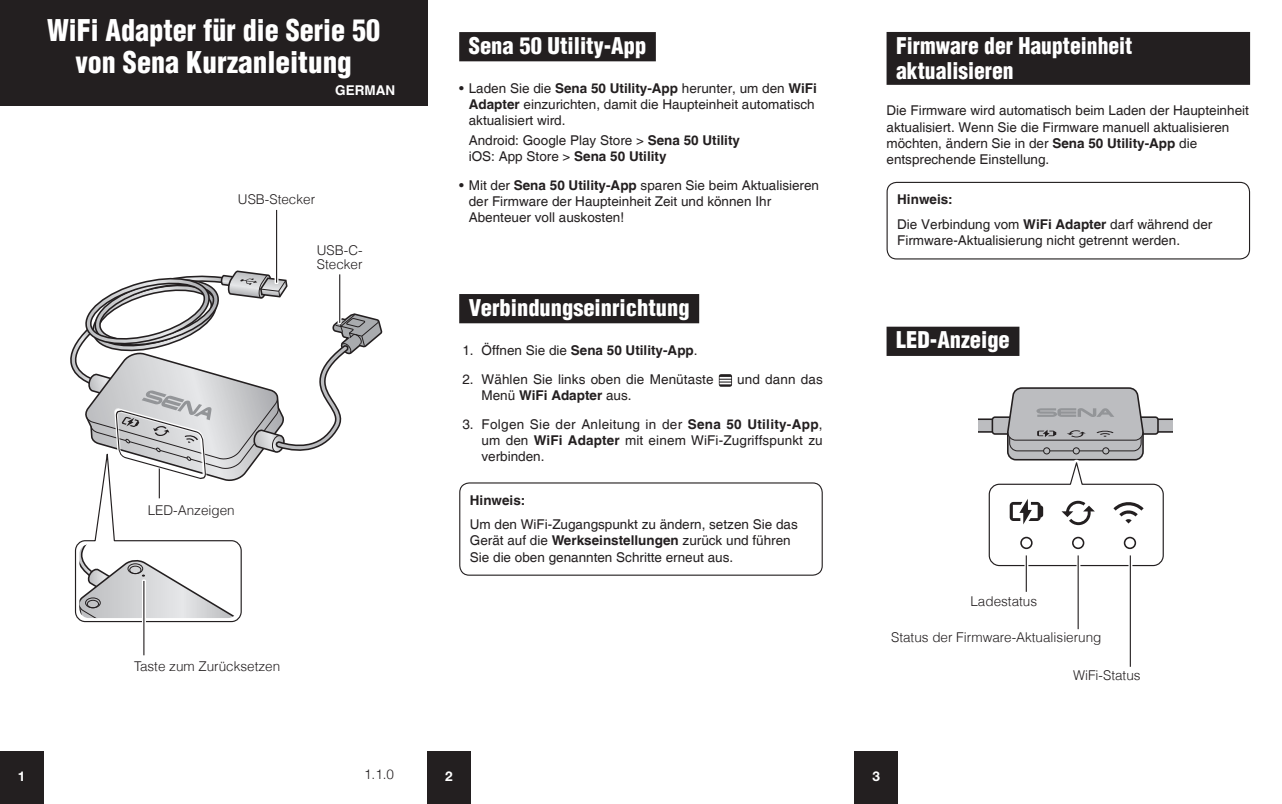
<style>
.page{position:relative;width:1282px;height:804px;background:#fff}
.page>*{position:absolute;margin:0;border:0;box-sizing:border-box;transform-origin:0 0}
.t1{font:900 condensed 29.25px/31.5px "Helvetica";color:#fff;text-align:center;scale:.96 1}
.t2{font:900 condensed 22.5px "Helvetica";color:#fff}
.t3{font:900 condensed 22.5px/24.8px "Helvetica";color:#fff;scale:.96 1}
.t4{font:13.5px/16.2px "Helvetica";color:#231f20}
.t5{font:300 13.5px/13.5px "Helvetica LT";color:#231f20}
.t6{font:700 13.5px "Helvetica LT";color:#231f20}
.t7{font:700 13.5px "Helvetica LT";color:#fff}
.t8{font:700 13.5px "Helvetica Neue";color:#fff}
.s1{font-family:"Helvetica LT";font-weight:700}
.s2{font-family:"Helvetica";font-weight:400}
</style>
<div class="page">
<div style="left:0;top:751px;width:43px;height:53px;background:#231f20"></div>
<div style="left:427px;top:751px;width:44px;height:53px;background:#231f20"></div>
<div style="left:855px;top:751px;width:43px;height:53px;background:#231f20"></div>
<div style="left:0;top:0;width:427px;height:105px;background:#231f20"></div>
<div style="left:459px;top:32px;width:197px;height:29px;background:#231f20"></div>
<div style="left:459px;top:294px;width:240px;height:29px;background:#231f20"></div>
<svg style="left:719px;top:374px;width:13px;height:13px"></svg>
<div style="left:459px;top:482px;width:364px;height:93px;border:1px solid #231f20;border-radius:10px"></div>
<div style="left:887px;top:32px;width:363px;height:53px;background:#231f20"></div>
<div style="left:887px;top:327px;width:132px;height:29px;background:#231f20"></div>
<div style="left:887px;top:182px;width:363px;height:77px;border:1px solid #231f20;border-radius:10px"></div>
<svg style="left:978px;top:387px;width:194px;height:180px"></svg>
<div style="left:1021px;top:537px;width:11px;height:11px;background:#fff;border-radius:50%"></div>
<div style="left:1020px;top:537px;width:13px;height:12px;border:2px solid #231f20;border-radius:50%"></div>
<div style="left:1073px;top:537px;width:11px;height:11px;background:#fff;border-radius:50%"></div>
<div style="left:1072px;top:537px;width:12px;height:12px;border:2px solid #231f20;border-radius:50%"></div>
<div style="left:1125px;top:537px;width:10px;height:11px;background:#fff;border-radius:50%"></div>
<div style="left:1124px;top:537px;width:12px;height:12px;border:2px solid #231f20;border-radius:50%"></div>
<svg style="left:1024px;top:554px;width:4px;height:38px"></svg>
<hr style="left:1026px;top:555px;width:1px;height:37px;background:#231f20">
<svg style="left:1076px;top:554px;width:4px;height:76px"></svg>
<hr style="left:1078px;top:555px;width:1px;height:74px;background:#231f20">
<svg style="left:1128px;top:554px;width:4px;height:113px"></svg>
<hr style="left:1130px;top:555px;width:1px;height:112px;background:#231f20">
<svg style="left:276px;top:209px;width:2px;height:62px"></svg>
<hr style="left:276px;top:210px;width:1px;height:73px;background:#231f20">
<svg style="left:143px;top:624px;width:2px;height:32px"></svg>
<hr style="left:143px;top:581px;width:1px;height:74px;background:#231f20">
<svg style="left:70px;top:271px;width:312px;height:353px"></svg>
<h1 class="t1" style="left:47px;top:15px;width:348px">WiFi Adapter für die Serie 50 von Sena Kurzanleitung</h1>
<p class="t7" style="left:335px;top:82px;width:61px">GERMAN</p>
<p class="t5" style="left:238px;top:193px;width:79px">USB-Stecker</p>
<p class="t5" style="left:317px;top:243px;width:47px">USB-C-<br>Stecker</p>
<p class="t5" style="left:148px;top:503px;width:89px">LED-Anzeigen</p>
<p class="t5" style="left:134px;top:659px;width:148px">Taste zum Zurücksetzen</p>
<h2 class="t2" style="left:469px;top:31px;width:179px">Sena 50 Utility-App</h2>
<p class="t4" style="left:469px;top:80px;width:350px;text-indent:-10px">• Laden Sie die <span class="s1">Sena 50 Utility-App</span> herunter, um den <span class="s1">WiFi<br>Adapter</span> einzurichten, damit die Haupteinheit automatisch aktualisiert wird.</p>
<p class="t4" style="left:469px;top:132px;width:273px">Android: Google Play Store &gt; <span class="s1">Sena 50 Utility </span>iOS: App Store &gt; <span class="s1">Sena 50 Utility</span></p>
<p class="t4" style="left:469px;top:177px;width:352px;text-indent:-10px">• Mit der <span class="s1">Sena 50 Utility-App</span> sparen Sie beim Aktualisieren der Firmware der Haupteinheit Zeit und können Ihr<br>Abenteuer voll auskosten!</p>
<h2 class="t2" style="left:469px;top:293px;width:222px">Verbindungseinrichtung</h2>
<p class="t6" style="left:462px;top:342px;width:237px"><span class="s2">1. Öffnen Sie die</span> Sena 50 Utility-App<span class="s2">.</span></p>
<p class="t4" style="left:462px;top:371px;width:253px">2. Wählen Sie links oben die Menütaste</p>
<p class="t4" style="left:737px;top:371px;width:87px">und dann das</p>
<p class="t6" style="left:482px;top:387px;width:152px"><span class="s2">Menü</span> WiFi Adapter <span class="s2">aus.</span></p>
<p class="t4" style="left:482px;top:416px;width:343px;text-align:justify;text-indent:-19px">3. Folgen Sie der Anleitung in der <span class="s1">Sena 50 Utility-App</span>, um den <span class="s1">WiFi Adapter</span> mit einem WiFi-Zugriffspunkt zu verbinden.</p>
<p class="t6" style="left:470px;top:491px;width:57px">Hinweis:</p>
<p class="t4" style="left:470px;top:517px;width:329px">Um den WiFi-Zugangspunkt zu ändern, setzen Sie das<br>Gerät auf die <span class="s1">Werkseinstellungen</span> zurück und führen<br>Sie die oben genannten Schritte erneut aus.</p>
<h2 class="t3" style="left:896px;top:33px;width:248px">Firmware der Haupteinheit aktualisieren</h2>
<p class="t4" style="left:887px;top:103px;width:364px">Die Firmware wird automatisch beim Laden der Haupteinheit aktualisiert. Wenn Sie die Firmware manuell aktualisieren möchten, ändern Sie in der <span class="s1">Sena 50 Utility-App</span> die entsprechende Einstellung.</p>
<p class="t6" style="left:897px;top:191px;width:57px">Hinweis:</p>
<p class="t4" style="left:897px;top:216px;width:317px">Die Verbindung vom <span class="s1">WiFi Adapter</span> darf während der<br>Firmware-Aktualisierung nicht getrennt werden.</p>
<h2 class="t2" style="left:896px;top:326px;width:115px">LED-Anzeige</h2>
<p class="t5" style="left:970px;top:594px;width:68px">Ladestatus</p>
<p class="t5" style="left:891px;top:630px;width:212px">Status der Firmware-Aktualisierung</p>
<p class="t5" style="left:1073px;top:668px;width:69px">WiFi-Status</p>
<p class="t5" style="left:364px;top:767px;width:32px">1.1.0</p>
<p class="t8" style="left:18px;top:768px;width:9px">1</p>
<p class="t8" style="left:445px;top:768px;width:9px">2</p>
<p class="t8" style="left:873px;top:768px;width:9px">3</p>
</div>
